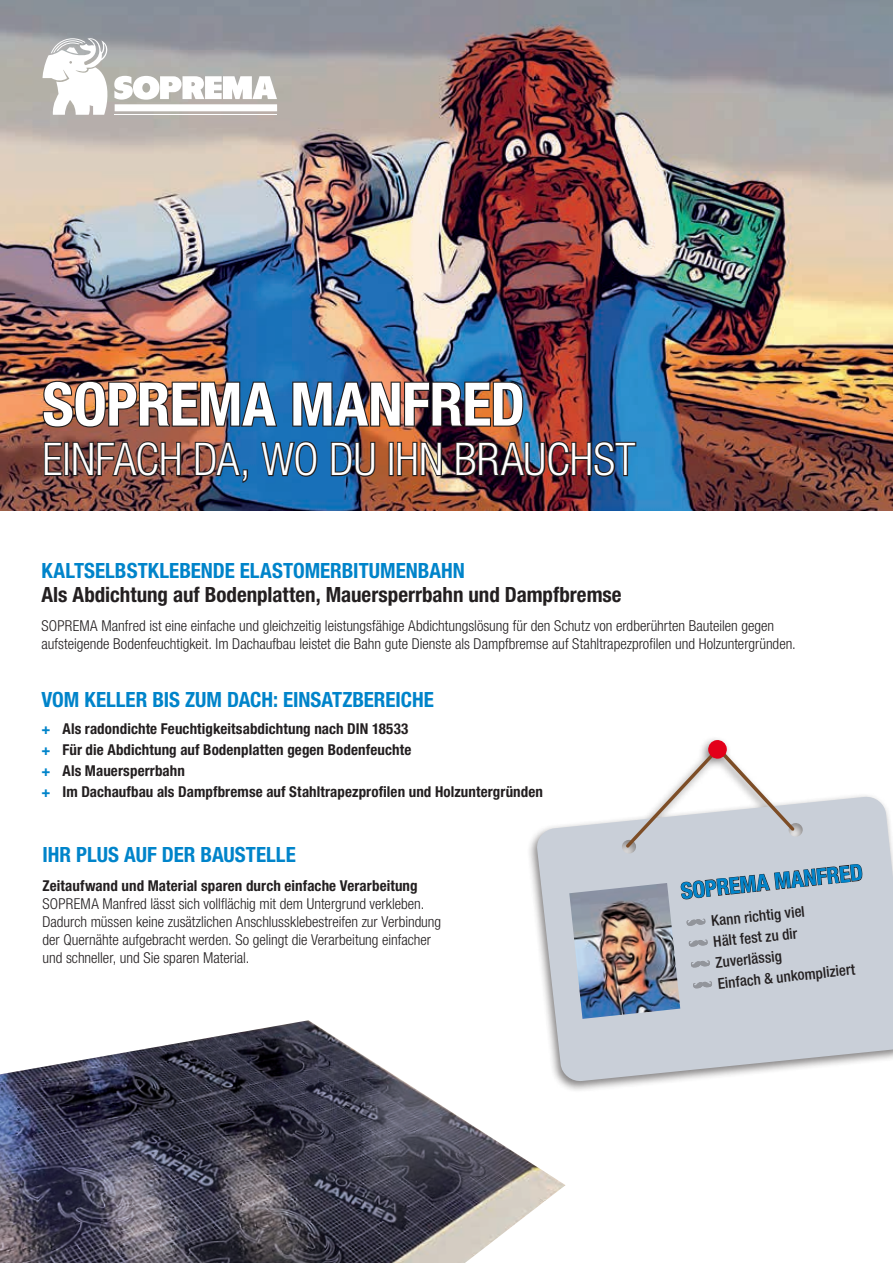
<style>
.page{position:relative;width:893px;height:1263px;background:#fff}
.page>*{position:absolute;margin:0;border:0;box-sizing:border-box;transform-origin:0 0}
.t1{font:700 condensed 60px "Helvetica Neue LT Std";letter-spacing:-.01em;color:#fff}
.t2{font:300 condensed 45px "Helvetica Neue LT Std";letter-spacing:.005em;color:#fff}
.t3{font:700 condensed 22.5px "Helvetica Neue LT Std";color:#0084ca}
.t4{font:700 condensed 21px "Helvetica Neue LT Std";color:#0084ca}
.t5{font:700 condensed 21px "Helvetica Neue LT Std";color:#231f20}
.t6{font:300 condensed 15px/18px "Helvetica Neue LT Std";color:#231f20}
.t7{font:700 condensed 15px/21px "Helvetica Neue LT Std";letter-spacing:.005em;color:#231f20}
.t8{font:500 condensed 15px/21px "Helvetica Neue LT Std";color:#231f20}
.s1{color:#0084ca}
</style>
<div class="page">
<img style="left:0;top:0;width:893px;height:510px">
<div style="left:527px;top:736px;width:366px;height:357px;background:#231f20;opacity:.55"></div>
<svg style="left:536px;top:796px;width:357px;height:286px;background:#cbd0d8"></svg>
<img style="left:569px;top:883px;width:111px;height:136px">
<svg style="left:681px;top:860px;width:181px;height:43px;background:#b0b4bc"></svg>
<svg style="left:686px;top:918px;width:20px;height:8px"></svg>
<svg style="left:688px;top:939px;width:20px;height:8px"></svg>
<svg style="left:690px;top:960px;width:20px;height:8px"></svg>
<svg style="left:693px;top:981px;width:19px;height:8px"></svg>
<svg style="left:43px;top:38px;width:234px;height:77px"></svg>
<img style="left:42px;top:380px;width:752px;height:467px">
<img style="left:0;top:1020px;width:565px;height:243px">
<h1 class="t1" style="left:43px;top:368px;width:484px">SOPREMA MANFRED</h1>
<h2 class="t2" style="left:43px;top:433px;width:594px">EINFACH DA, WO DU IHN BRAUCHST</h2>
<h3 class="t4" style="left:41px;top:558px;width:425px">KALTSELBSTKLEBENDE ELASTOMERBITUMENBAHN</h3>
<h3 class="t5" style="left:41px;top:582px;width:582px">Als Abdichtung auf Bodenplatten, Mauersperrbahn und Dampfbremse</h3>
<p class="t6" style="left:41px;top:616px;width:756px">SOPREMA Manfred ist eine einfache und gleichzeitig leistungsfähige Abdichtungslösung für den Schutz von erdberührten Bauteilen gegen aufsteigende Bodenfeuchtigkeit. Im Dachaufbau leistet die Bahn gute Dienste als Dampfbremse auf Stahltrapezprofilen und Holzuntergründen.</p>
<h3 class="t4" style="left:41px;top:687px;width:394px">VOM KELLER BIS ZUM DACH: EINSATZBEREICHE</h3>
<p class="t7" style="left:41px;top:718px;width:503px"><span class="s1">+</span> Als radondichte Feuchtigkeitsabdichtung nach DIN 18533<br><span class="s1">+</span> Für die Abdichtung auf Bodenplatten gegen Bodenfeuchte<br><span class="s1">+</span> Als Mauersperrbahn<br><span class="s1">+</span> Im Dachaufbau als Dampfbremse auf Stahltrapezprofilen und Holzuntergründen</p>
<h3 class="t4" style="left:43px;top:842px;width:255px">IHR PLUS AUF DER BAUSTELLE</h3>
<p class="t7" style="left:43px;top:874px;width:377px">Zeitaufwand und Material sparen durch einfache Verarbeitung</p>
<p class="t6" style="left:43px;top:894px;width:400px">SOPREMA Manfred lässt sich vollflächig mit dem Untergrund verkleben.<br>Dadurch müssen keine zusätzlichen Anschlussklebestreifen zur Verbindung der Quernähte aufgebracht werden. So gelingt die Verarbeitung einfacher und schneller, und Sie sparen Material.</p>
<h3 class="t3" style="left:679px;top:878px;width:184px;rotate:-6deg">SOPREMA MANFRED</h3>
<p class="t8" style="left:710px;top:910px;width:140px;rotate:-6deg">Kann richtig viel<br>Hält fest zu dir<br>Zuverlässig<br>Einfach &amp; unkompliziert</p>
</div>
